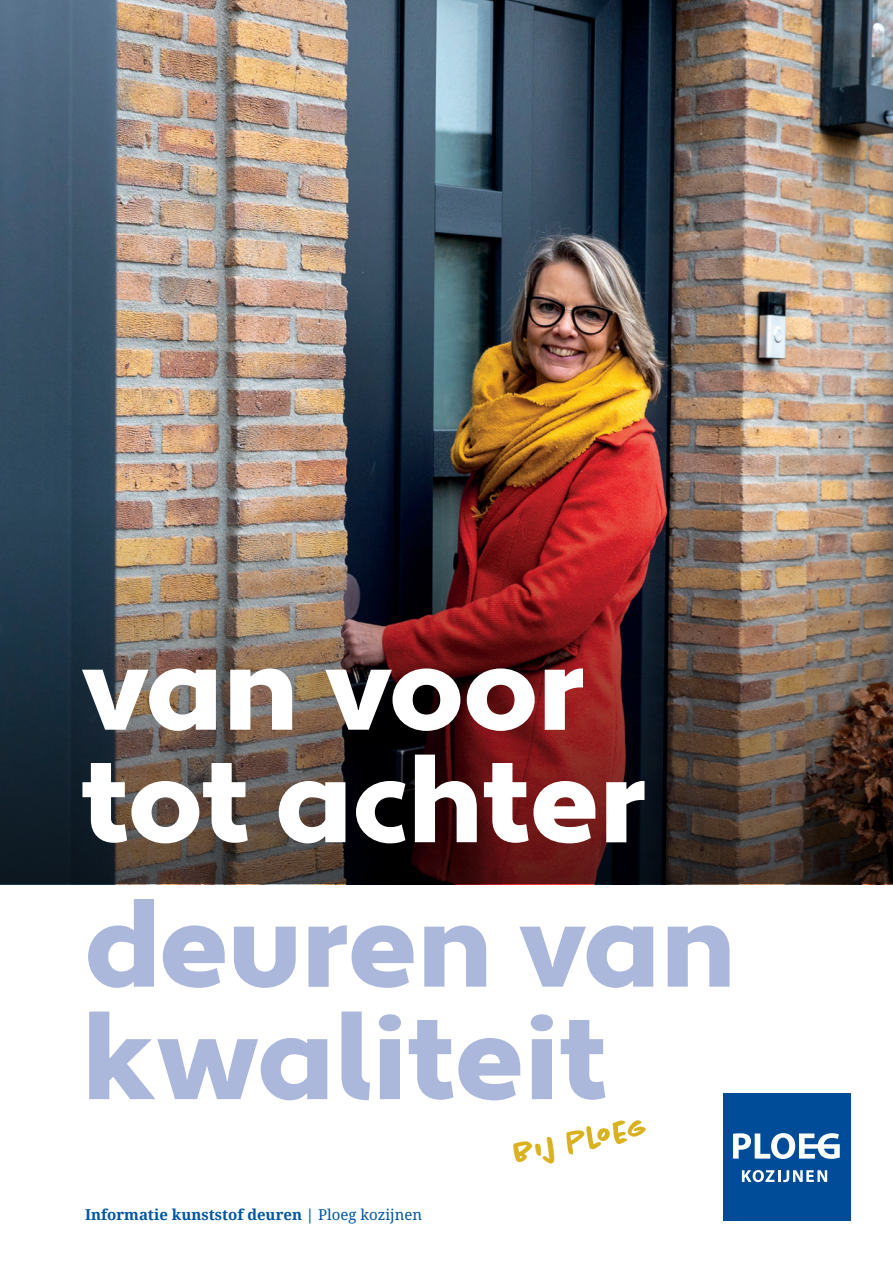
<style>
.page{position:relative;width:893px;height:1263px;background:#fff}
.page>*{position:absolute;margin:0;border:0;box-sizing:border-box;transform-origin:0 0}
.t1{font:900 120px "Apertura";letter-spacing:-.01em;color:#acb8db}
.t2{font:900 120px "Apertura";letter-spacing:-.01em;color:#fff}
.t3{font:700 15px "Noto Serif";color:#0156a3}
.s1{font-weight:400}
</style>
<div class="page">
<img style="left:1px;top:0;width:892px;height:505px">
<img style="left:0;top:505px;width:893px;height:379px">
<div style="left:723px;top:1093px;width:127px;height:128px;background:#004c99"></div>
<svg style="left:742px;top:1170px;width:85px;height:12px"></svg>
<svg style="left:733px;top:1133px;width:107px;height:26px"></svg>
<svg style="left:566px;top:1120px;width:80px;height:35px"></svg>
<p class="t2" style="left:81px;top:615px;width:505px">van voor</p>
<p class="t2" style="left:81px;top:728px;width:567px">tot achter</p>
<p class="t1" style="left:82px;top:872px;width:656px">deuren van</p>
<p class="t1" style="left:82px;top:985px;width:527px">kwaliteit</p>
<p class="t3" style="left:85px;top:1204px;width:338px">Informatie kunststof deuren | <span class="s1">Ploeg kozijnen</span></p>
</div>
